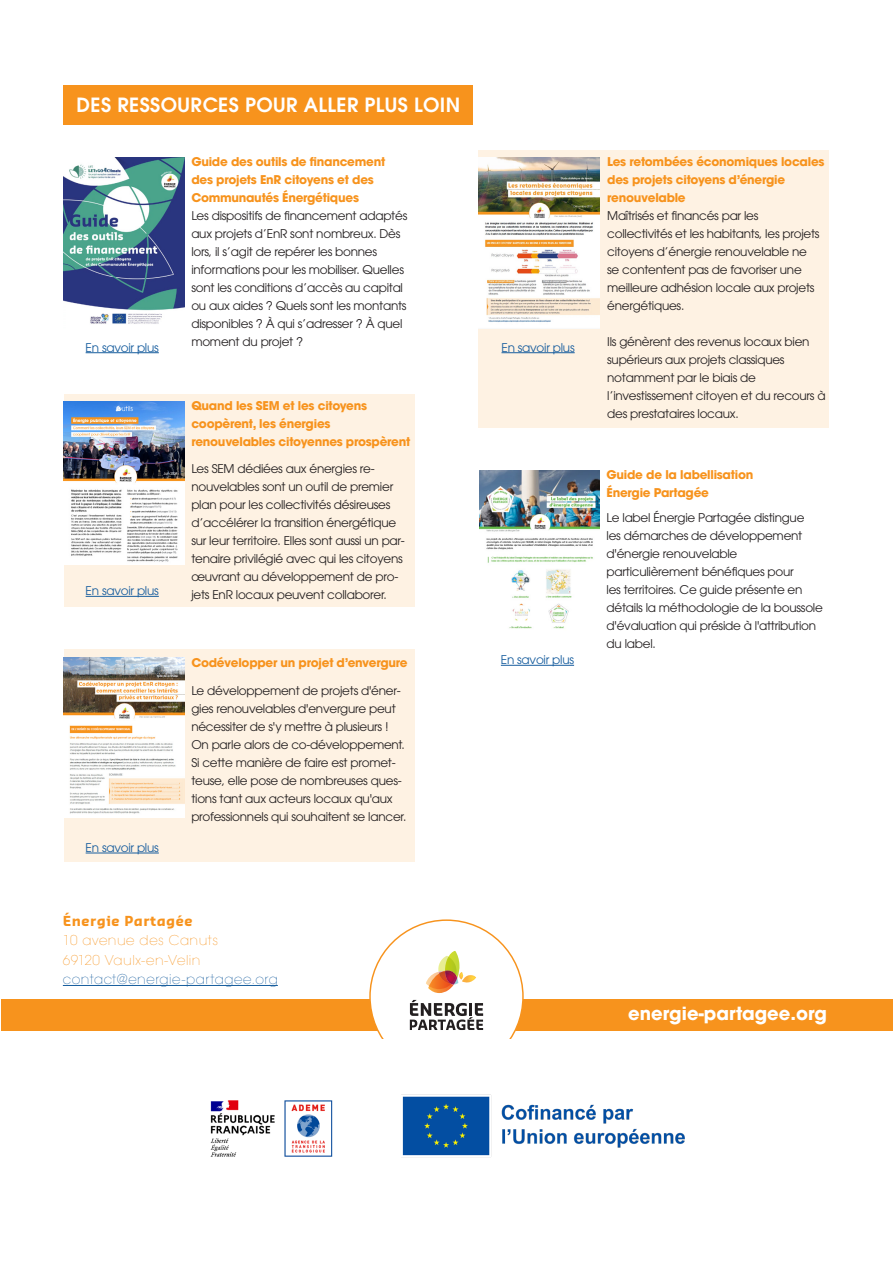
<style>
.page{position:relative;width:893px;height:1263px;background:#fff}
.page>*{position:absolute;margin:0;border:0;box-sizing:border-box;transform-origin:0 0}
.Titre_1{font:600 19.5px "ITC Avant Garde Pro";letter-spacing:.02em;color:#fff}
.t1{font:700 18px "ITC Avant Garde Pro";color:#fff}
.Titre_page{font:200 13.5px "ITC Avant Garde Pro";letter-spacing:.035em;color:#f7931d}
.Titre_page-2{font:200 13.5px "ITC Avant Garde Pro";letter-spacing:.04em;color:#175d9e}
.Titre_page-3{font:700 13.5px "Sansa Pro";letter-spacing:.035em;color:#f7931d}
.t2{font:12px/18px "ITC Avant Garde Pro";letter-spacing:-.02em;color:#231f20}
.t3{font:700 12px/18px "ITC Avant Garde Pro";letter-spacing:-.02em;color:#f7931d}
.t4{font:12px "ITC Avant Garde Pro";letter-spacing:-.02em;color:#175d9e}
</style>
<div class="page">
<hr style="left:63px;top:985px;width:215px;height:1px;background:#175d9e">
<div style="left:64px;top:85px;width:409px;height:40px;background:#f7931d"></div>
<hr style="left:86px;top:352px;width:73px;height:1px;background:#175d9e">
<img style="left:64px;top:158px;width:121px;height:166px">
<div style="left:478px;top:150px;width:351px;height:278px;background:#fef2e3"></div>
<hr style="left:501px;top:352px;width:74px;height:1px;background:#175d9e">
<img style="left:478px;top:158px;width:121px;height:171px">
<img style="left:210px;top:1100px;width:123px;height:57px">
<img style="left:401px;top:1094px;width:283px;height:64px">
<hr style="left:501px;top:665px;width:73px;height:1px;background:#175d9e">
<img style="left:479px;top:470px;width:121px;height:159px">
<div style="left:64px;top:394px;width:351px;height:213px;background:#fef2e3"></div>
<hr style="left:86px;top:596px;width:73px;height:1px;background:#175d9e">
<img style="left:64px;top:401px;width:121px;height:163px">
<div style="left:64px;top:649px;width:351px;height:213px;background:#fef2e3"></div>
<hr style="left:86px;top:853px;width:73px;height:1px;background:#175d9e">
<img style="left:64px;top:658px;width:121px;height:159px">
<div style="left:2px;top:999px;width:891px;height:31px;background:#f7931d"></div>
<div style="left:370px;top:920px;width:153px;height:153px;background:#fff;border-radius:50%"></div>
<svg style="left:426px;top:951px;width:50px;height:42px"></svg>
<svg style="left:410px;top:1000px;width:73px;height:30px"></svg>
<p class="Titre_1" style="left:77px;top:92px;width:385px">DES RESSOURCES POUR ALLER PLUS LOIN</p>
<p class="t4" style="left:86px;top:340px;width:75px">En savoir plus</p>
<p class="t4" style="left:86px;top:583px;width:75px">En savoir plus</p>
<p class="t4" style="left:86px;top:840px;width:75px">En savoir plus</p>
<p class="t3" style="left:191px;top:153px;width:195px">Guide des outils de financement des projets EnR citoyens et des<br>Communautés Énergétiques</p>
<p class="t2" style="left:191px;top:207px;width:217px">Les dispositifs de financement adaptés aux projets d’EnR sont nombreux. Dès lors, il s’agit de repérer les bonnes informations pour les mobiliser. Quelles sont les conditions d’accès au capital ou aux aides ? Quels sont les montants disponibles ? À qui s’adresser ? À quel moment du projet ?</p>
<p class="t3" style="left:191px;top:396px;width:220px">Quand les SEM et les citoyens coopèrent, les énergies renouvelables citoyennes prospèrent</p>
<p class="t2" style="left:191px;top:459px;width:215px">Les SEM dédiées aux énergies re&shy;nouvelables sont un outil de premier plan pour les collectivités désireuses d’accélérer la transition énergétique sur leur territoire. Elles sont aussi un par&shy;tenaire privilégié avec qui les citoyens œuvrant au développement de pro&shy;jets EnR locaux peuvent collaborer.</p>
<p class="t3" style="left:191px;top:653px;width:218px">Codévelopper un projet d’envergure</p>
<p class="t2" style="left:191px;top:681px;width:217px">Le développement de projets d'éner&shy;gies renouvelables d'envergure peut nécessiter de s'y mettre à plusieurs !<br>On parle alors de co-développement.<br>Si cette manière de faire est promet&shy;teuse, elle pose de nombreuses ques&shy;tions tant aux acteurs locaux qu'aux professionnels qui souhaitent se lancer.</p>
<p class="Titre_page-3" style="left:63px;top:912px;width:131px">Énergie Partagée</p>
<p class="Titre_page" style="left:63px;top:932px;width:157px">10 avenue des Canuts</p>
<p class="Titre_page" style="left:63px;top:951px;width:139px">69120 Vaulx-en-Velin</p>
<p class="Titre_page-2" style="left:63px;top:971px;width:216px">contact@energie-partagee.org</p>
<p class="t4" style="left:501px;top:340px;width:75px">En savoir plus</p>
<p class="t4" style="left:501px;top:652px;width:75px">En savoir plus</p>
<p class="t3" style="left:607px;top:153px;width:219px">Les retombées économiques locales des projets citoyens d’énergie renouvelable</p>
<p class="t2" style="left:607px;top:207px;width:214px">Maîtrisés et financés par les collectivités et les habitants, les projets citoyens d’énergie renouvelable ne se contentent pas de favoriser une meilleure adhésion locale aux projets énergétiques.</p>
<p class="t2" style="left:607px;top:333px;width:220px">Ils génèrent des revenus locaux bien supérieurs aux projets classiques notamment par le biais de l’investissement citoyen et du recours à des prestataires locaux.</p>
<p class="t3" style="left:607px;top:465px;width:148px">Guide de la labellisation<br>Énergie Partagée</p>
<p class="t2" style="left:607px;top:509px;width:218px">Le label Énergie Partagée distingue<br>les démarches de développement d'énergie renouvelable particulièrement bénéfiques pour<br>les territoires. Ce guide présente en détails la méthodologie de la boussole d'évaluation qui préside à l'attribution du label.</p>
<p class="t1" style="left:628px;top:1001px;width:200px">energie-partagee.org</p>
</div>
